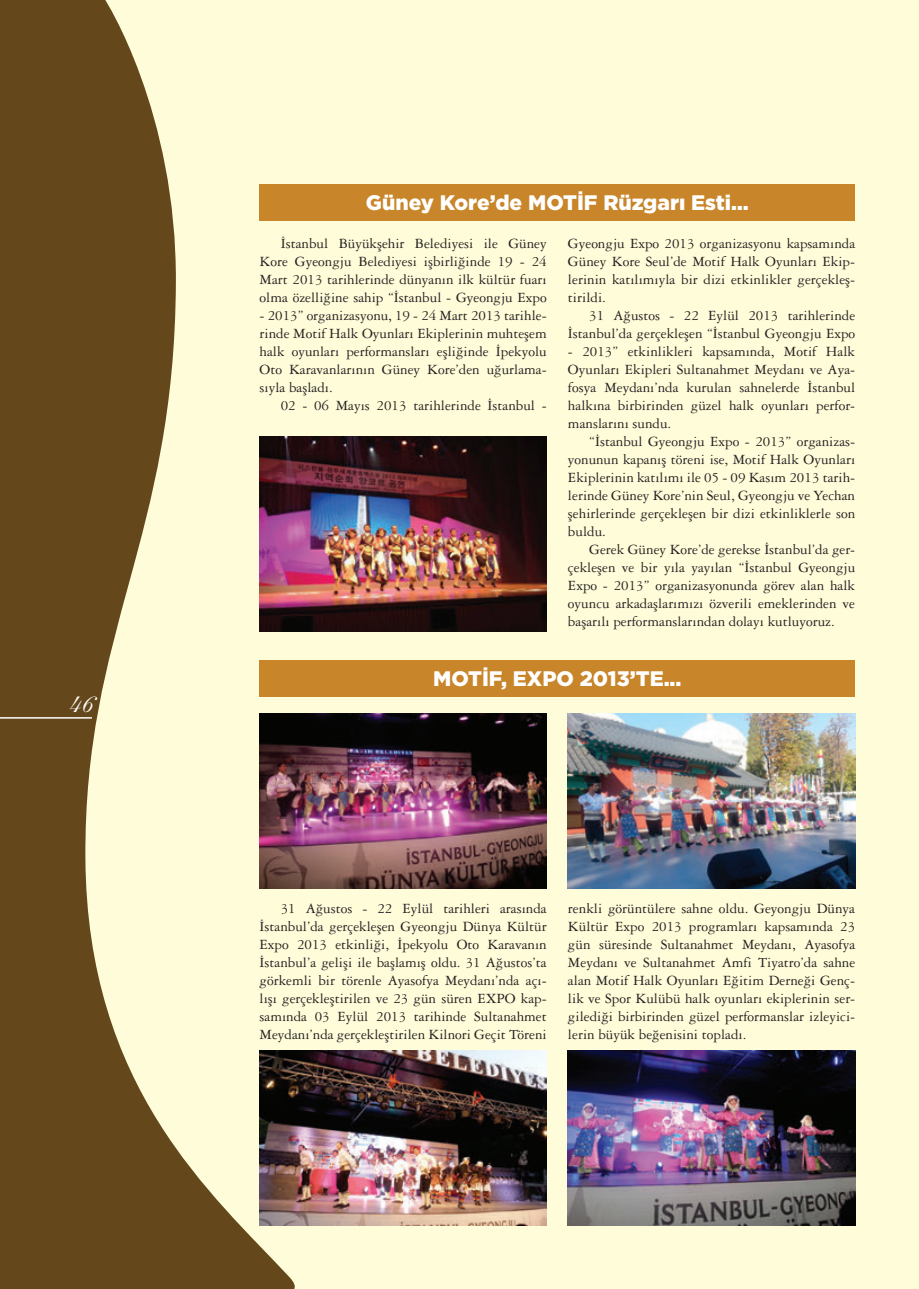
<style>
.page{position:relative;width:919px;height:1289px;background:#fff}
.page>*{position:absolute;margin:0;border:0;box-sizing:border-box;transform-origin:0 0}
.t1{font:33px "Shell Script Normal Tr";color:#fff}
.t2{font:900 21px "Gotham";color:#fff}
.t3{font:15px/18px "Garamond Three Tr";color:#231f20;text-align:justify}
</style>
<div class="page">
<div style="left:0;top:0;width:918px;height:1288px;background:#fffcda"></div>
<div style="left:259px;top:184px;width:596px;height:36px;background:#c88529"></div>
<div style="left:259px;top:660px;width:596px;height:36px;background:#c88529"></div>
<img style="left:296px;top:436px;width:250px;height:195px">
<img style="left:568px;top:713px;width:287px;height:175px">
<img style="left:568px;top:1050px;width:287px;height:175px">
<img style="left:296px;top:713px;width:250px;height:175px">
<img style="left:296px;top:1050px;width:250px;height:175px">
<svg style="left:0;top:0;width:296px;height:1288px;fill:#64481b"></svg>
<hr style="left:0;top:717px;width:92px;height:1px;background:#fff">
<h1 class="t1" style="left:63px;top:682px;width:27px">46</h1>
<h2 class="t2" style="left:366px;top:190px;width:384px">Güney Kore’de MOTİF Rüzgarı Esti…</h2>
<p class="t3" style="left:259px;top:233px;width:289px;text-indent:21px">İstanbul Büyükşehir Belediyesi ile Güney Kore Gyeongju Belediyesi işbirliğinde 19 - 24<br>Mart 2013 tarihlerinde dünyanın ilk kültür fuarı olma özelliğine sahip “İstanbul - Gyeongju Expo</p>
<p class="t3" style="left:259px;top:305px;width:289px">- 2013” organizasyonu, 19 - 24 Mart 2013 tarihle&shy;rinde Motif Halk Oyunları Ekiplerinin muhteşem halk oyunları performansları eşliğinde İpekyolu Oto Karavanlarının Güney Kore’den uğurlama&shy;sıyla başladı.</p>
<p class="t3" style="left:281px;top:395px;width:267px">02 - 06 Mayıs 2013 tarihlerinde İstanbul -</p>
<p class="t3" style="left:568px;top:233px;width:289px">Gyeongju Expo 2013 organizasyonu kapsamında Güney Kore Seul’de Motif Halk Oyunları Ekip&shy;lerinin katılımıyla bir dizi etkinlikler gerçekleş&shy;tirildi.</p>
<p class="t3" style="left:568px;top:305px;width:289px;text-align:right">31 Ağustos - 22 Eylül 2013 tarihlerinde<br>İstanbul’da gerçekleşen “İstanbul Gyeongju Expo</p>
<p class="t3" style="left:568px;top:341px;width:289px">- 2013” etkinlikleri kapsamında, Motif Halk Oyunları Ekipleri Sultanahmet Meydanı ve Aya&shy;fosya Meydanı’nda kurulan sahnelerde İstanbul halkına birbirinden güzel halk oyunları perfor&shy;manslarını sundu.</p>
<p class="t3" style="left:568px;top:431px;width:289px;text-indent:21px">“İstanbul Gyeongju Expo - 2013” organizas&shy;yonunun kapanış töreni ise, Motif Halk Oyunları Ekiplerinin katılımı ile 05 - 09 Kasım 2013 tarih&shy;lerinde Güney Kore’nin Seul, Gyeongju ve Yechan şehirlerinde gerçekleşen bir dizi etkinliklerle son buldu.</p>
<p class="t3" style="left:568px;top:539px;width:289px;text-indent:21px">Gerek Güney Kore’de gerekse İstanbul’da ger&shy;çekleşen ve bir yıla yayılan “İstanbul Gyeongju Expo - 2013” organizasyonunda görev alan halk oyuncu arkadaşlarımızı özverili emeklerinden ve başarılı performanslarından dolayı kutluyoruz.</p>
<h2 class="t2" style="left:433px;top:666px;width:250px">MOTİF, EXPO 2013’TE...</h2>
<p class="t3" style="left:259px;top:898px;width:289px;text-indent:21px">31 Ağustos - 22 Eylül tarihleri arasında İstanbul’da gerçekleşen Gyeongju Dünya Kültür Expo 2013 etkinliği, İpekyolu Oto Karavanın İstanbul’a gelişi ile başlamış oldu. 31 Ağustos’ta görkemli bir törenle Ayasofya Meydanı’nda açı&shy;lışı gerçekleştirilen ve 23 gün süren EXPO kap&shy;samında 03 Eylül 2013 tarihinde Sultanahmet Meydanı’nda gerçekleştirilen Kilnori Geçit Töreni</p>
<p class="t3" style="left:568px;top:898px;width:289px">renkli görüntülere sahne oldu. Geyongju Dünya Kültür Expo 2013 programları kapsamında 23 gün süresinde Sultanahmet Meydanı, Ayasofya Meydanı ve Sultanahmet Amfi Tiyatro’da sahne alan Motif Halk Oyunları Eğitim Derneği Genç&shy;lik ve Spor Kulübü halk oyunları ekiplerinin ser&shy;gilediği birbirinden güzel performanslar izleyici&shy;lerin büyük beğenisini topladı.</p>
</div>
